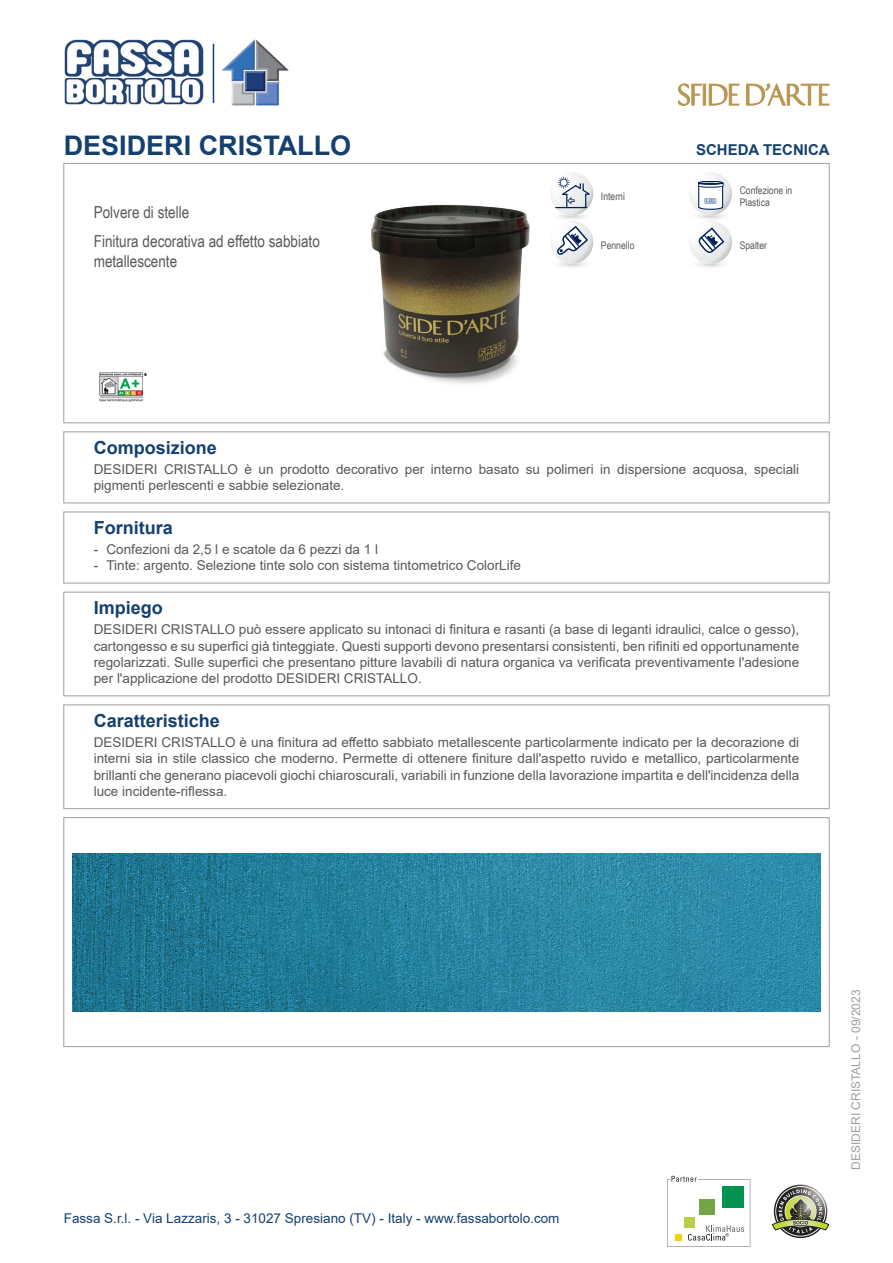
<style>
.page{position:relative;width:893px;height:1263px;background:#fff}
.page>*{position:absolute;margin:0;border:0;box-sizing:border-box;transform-origin:0 0}
.Sottotitolo{font:700 27px "Arial";color:#15406e}
.Titolo{font:700 18px "Arial";color:#15406e}
.Descrizione{font:16.5px/19.8px "Arial Narrow";color:#57585a}
.Scheda_Tecnica{font:700 15px "Arial";color:#15406e}
.Impiego{font:13.5px/16.2px "Arial";color:#57585a;text-align:justify}
.Caratteristiche{font:13.5px/16.2px "Arial";color:#57585a;text-align:justify}
.Composizione{font:13.5px/16.2px "Arial";color:#57585a}
.t1{font:13.5px "Arial";color:#15406e}
.t2{font:12px "Arial";color:#9ba1a4}
.Frase{font:10.5px/12.6px "Arial Narrow";color:#57585a}
</style>
<div class="page">
<div style="left:64px;top:163px;width:765px;height:260px;border:1px solid #9ba1a4"></div>
<img style="left:99px;top:372px;width:48px;height:30px">
<img style="left:371px;top:204px;width:159px;height:180px">
<svg style="left:551px;top:172px;width:42px;height:43px"></svg>
<hr style="left:555px;top:207px;width:32px;height:1px;background:#00205b">
<svg style="left:551px;top:221px;width:42px;height:43px"></svg>
<svg style="left:689px;top:172px;width:43px;height:43px"></svg>
<svg style="left:689px;top:221px;width:43px;height:43px"></svg>
<div style="left:64px;top:432px;width:765px;height:71px;border:1px solid #9ba1a4"></div>
<div style="left:64px;top:512px;width:765px;height:71px;border:1px solid #9ba1a4"></div>
<div style="left:64px;top:592px;width:765px;height:104px;border:1px solid #9ba1a4"></div>
<div style="left:64px;top:705px;width:765px;height:104px;border:1px solid #9ba1a4"></div>
<div style="left:64px;top:817px;width:765px;height:230px;border:1px solid #9ba1a4"></div>
<img style="left:72px;top:853px;width:748px;height:158px">
<svg style="left:667px;top:1176px;width:83px;height:71px"></svg>
<svg style="left:772px;top:1186px;width:57px;height:50px"></svg>
<img style="left:64px;top:39px;width:140px;height:66px">
<hr style="left:213px;top:44px;width:1px;height:59px;background:#15406e">
<img style="left:221px;top:39px;width:68px;height:67px">
<svg style="left:678px;top:83px;width:24px;height:23px"></svg>
<hr style="left:703px;top:84px;width:3px;height:21px;background:#b99652">
<svg style="left:709px;top:84px;width:30px;height:22px"></svg>
<svg style="left:746px;top:83px;width:83px;height:23px"></svg>
<p class="Sottotitolo" style="left:64px;top:126px;width:289px">DESIDERI CRISTALLO</p>
<p class="Scheda_Tecnica" style="left:696px;top:139px;width:135px">SCHEDA TECNICA</p>
<p class="Descrizione" style="left:94px;top:202px;width:97px">Polvere di stelle</p>
<p class="Descrizione" style="left:94px;top:230px;width:228px">Finitura decorativa ad effetto sabbiato metallescente</p>
<p class="Frase" style="left:601px;top:190px;width:25px">Interni</p>
<p class="Frase" style="left:601px;top:238px;width:35px">Pennello</p>
<p class="Frase" style="left:740px;top:183px;width:54px">Confezione in<br>Plastica</p>
<p class="Frase" style="left:740px;top:238px;width:29px">Spalter</p>
<p class="Titolo" style="left:94px;top:435px;width:125px">Composizione</p>
<p class="Composizione" style="left:94px;top:461px;width:707px">DESIDERI CRISTALLO è un prodotto decorativo per interno basato su polimeri in dispersione acquosa, speciali pigmenti perlescenti e sabbie selezionate.</p>
<p class="Titolo" style="left:94px;top:515px;width:81px">Fornitura</p>
<p class="Impiego" style="left:94px;top:541px;width:286px">- Confezioni da 2,5 l e scatole da 6 pezzi da 1 l</p>
<p class="Impiego" style="left:94px;top:557px;width:429px">- Tinte: argento. Selezione tinte solo con sistema tintometrico ColorLife</p>
<p class="Titolo" style="left:94px;top:595px;width:71px">Impiego</p>
<p class="Impiego" style="left:94px;top:621px;width:707px">DESIDERI CRISTALLO può essere applicato su intonaci di finitura e rasanti (a base di leganti idraulici, calce o gesso), cartongesso e su superfici già tinteggiate. Questi supporti devono presentarsi consistenti, ben rifiniti ed opportunamente regolarizzati. Sulle superfici che presentano pitture lavabili di natura organica va verificata preventivamente l'adesione per l'applicazione del prodotto DESIDERI CRISTALLO.</p>
<p class="Titolo" style="left:94px;top:708px;width:128px">Caratteristiche</p>
<p class="Caratteristiche" style="left:94px;top:734px;width:707px">DESIDERI CRISTALLO è una finitura ad effetto sabbiato metallescente particolarmente indicato per la decorazione di interni sia in stile classico che moderno. Permette di ottenere finiture dall'aspetto ruvido e metallico, particolarmente brillanti che generano piacevoli giochi chiaroscurali, variabili in funzione della lavorazione impartita e dell'incidenza della luce incidente-riflessa.</p>
<p class="t1" style="left:64px;top:1208px;width:497px">Fassa S.r.l. - Via Lazzaris, 3 - 31027 Spresiano (TV) - Italy - www.fassabortolo.com</p>
<p class="t2" style="left:848px;top:1170px;width:181px;rotate:-90deg">DESIDERI CRISTALLO - 09/2023</p>
</div>
